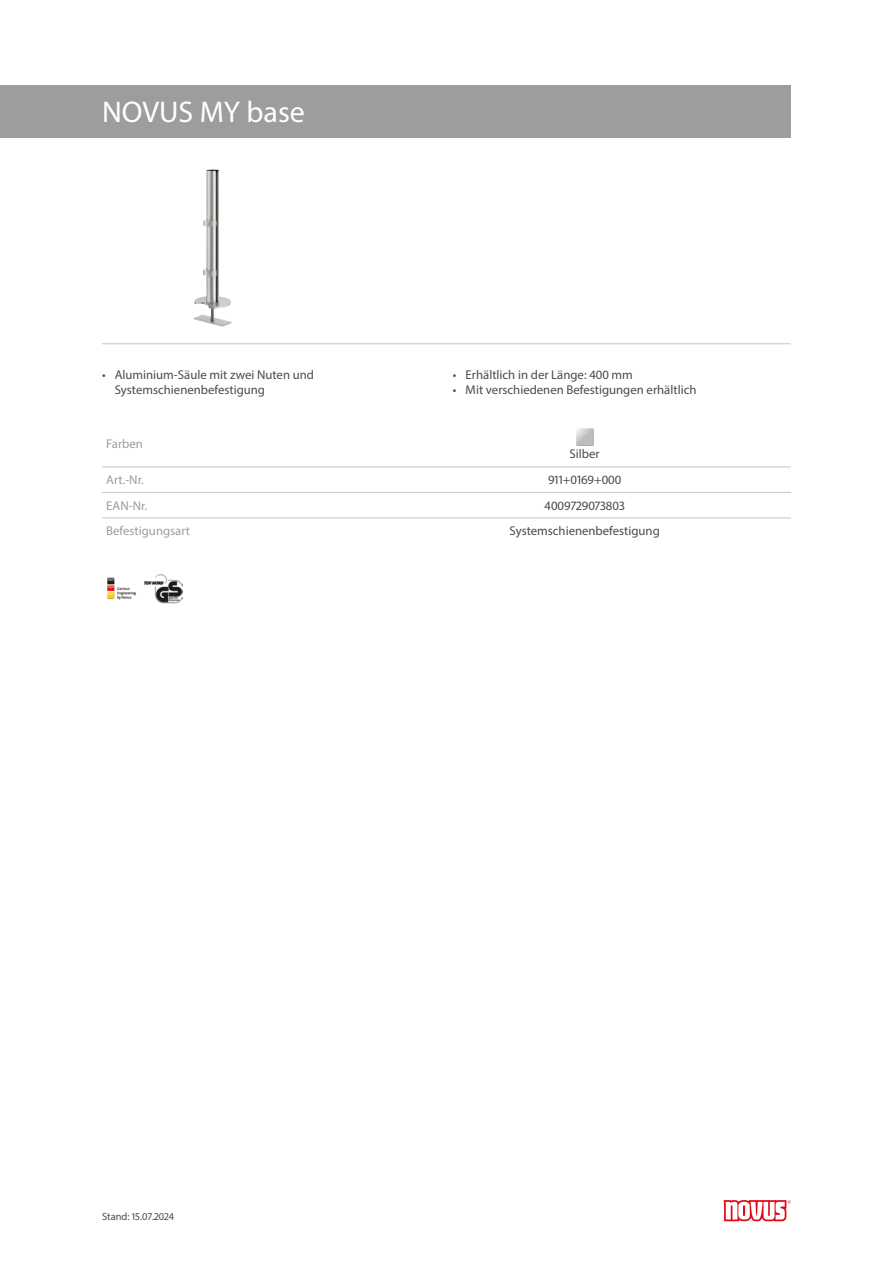
<style>
.page{position:relative;width:893px;height:1263px;background:#fff}
.page>*{position:absolute;margin:0;border:0;box-sizing:border-box;transform-origin:0 0}
.Produktname{font:30px "Myriad Pro";color:#fff}
.Produkttabelle_Zentr{font:12.75px/15.3px "Myriad Pro";color:#4a4a49}
.Produkttabelle_Links{font:12.75px "Myriad Pro";color:#9d9d9c}
.Farbildtext{font:12.75px "Myriad Pro";color:#4a4a49}
.t1{font:10.5px "Myriad Pro";color:#4a4a49}
</style>
<div class="page">
<img style="left:194px;top:169px;width:38px;height:158px">
<hr style="left:102px;top:343px;width:689px;height:1px;background:#c6c6c6">
<img style="left:107px;top:577px;width:29px;height:23px">
<img style="left:145px;top:574px;width:38px;height:30px">
<svg style="left:724px;top:1200px;width:67px;height:21px"></svg>
<div style="left:0;top:85px;width:791px;height:53px;background:#9d9d9c"></div>
<hr style="left:102px;top:466px;width:276px;height:1px;background:#c6c6c6">
<hr style="left:378px;top:466px;width:413px;height:1px;background:#c6c6c6">
<hr style="left:102px;top:492px;width:276px;height:1px;background:#c6c6c6">
<hr style="left:378px;top:492px;width:413px;height:1px;background:#c6c6c6">
<hr style="left:102px;top:518px;width:276px;height:1px;background:#c6c6c6">
<hr style="left:378px;top:518px;width:413px;height:1px;background:#c6c6c6">
<img style="left:576px;top:428px;width:17px;height:17px">
<p class="Produktname" style="left:102px;top:94px;width:204px">NOVUS MY base</p>
<p class="Produkttabelle_Zentr" style="left:115px;top:367px;width:201px;text-indent:-13px">• Aluminium-Säule mit zwei Nuten und<br>Systemschienenbefestigung</p>
<p class="Produkttabelle_Zentr" style="left:453px;top:367px;width:181px">• Erhältlich in der Länge: 400 mm</p>
<p class="Produkttabelle_Zentr" style="left:453px;top:382px;width:245px">• Mit verschiedenen Befestigungen erhältlich</p>
<p class="Produkttabelle_Links" style="left:106px;top:436px;width:38px">Farben</p>
<p class="Farbildtext" style="left:570px;top:446px;width:32px">Silber</p>
<p class="Produkttabelle_Links" style="left:106px;top:472px;width:39px">Art.-Nr.</p>
<p class="Produkttabelle_Zentr" style="left:548px;top:472px;width:75px">911+0169+000</p>
<p class="Produkttabelle_Links" style="left:106px;top:498px;width:43px">EAN-Nr.</p>
<p class="Produkttabelle_Zentr" style="left:545px;top:498px;width:82px">4009729073803</p>
<p class="Produkttabelle_Links" style="left:106px;top:523px;width:85px">Befestigungsart</p>
<p class="Produkttabelle_Zentr" style="left:510px;top:523px;width:152px">Systemschienenbefestigung</p>
<p class="t1" style="left:102px;top:1210px;width:73px">Stand: 15.07.2024</p>
</div>
